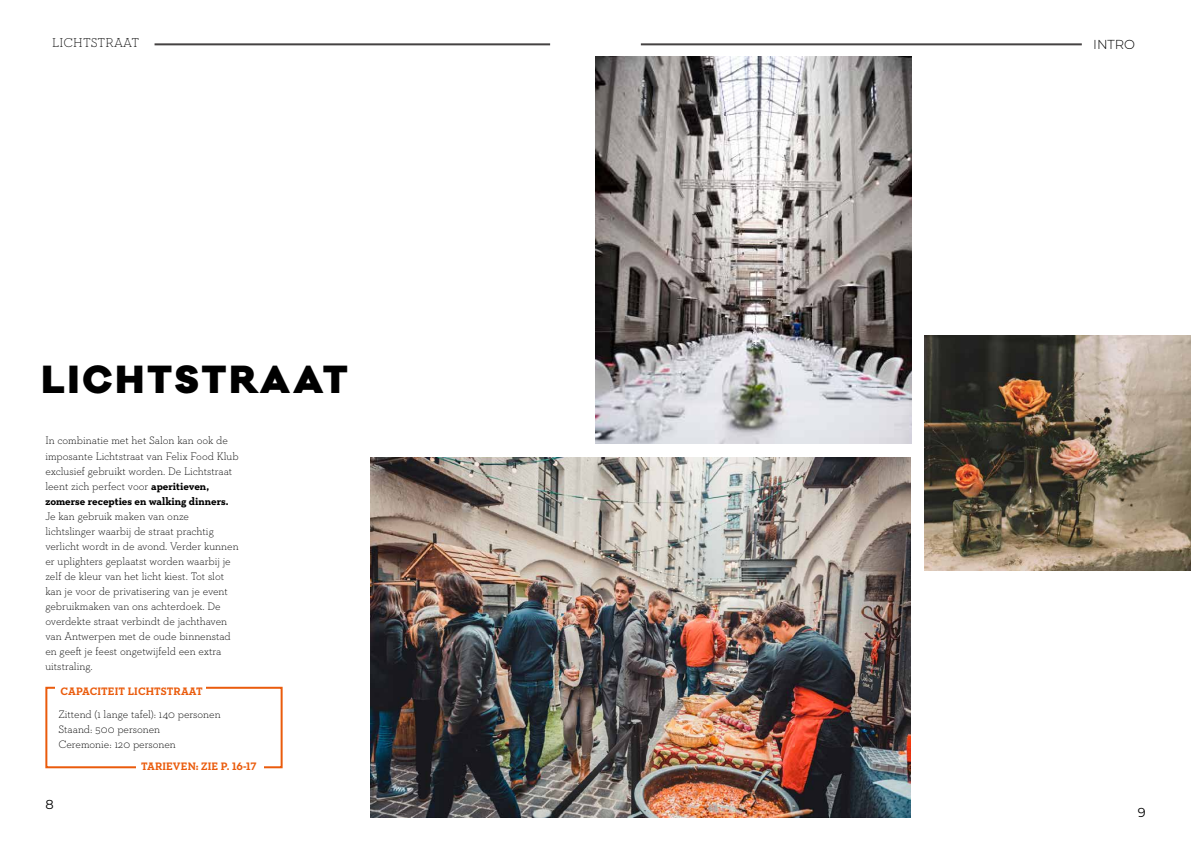
<style>
.page{position:relative;width:1191px;height:842px;background:#fff}
.page>*{position:absolute;margin:0;border:0;box-sizing:border-box;transform-origin:0 0}
.t1{font:900 36px "Galano Classic";letter-spacing:.08em;color:#000}
.t2{font:300 13px "Neutraface Slab Text";letter-spacing:.01em;color:#000}
.t3{font:300 13px "Montserrat";color:#000}
.t4{font:13px "Montserrat";color:#000}
.t5{font:300 11px/15px "Neutraface Slab Text";letter-spacing:-.005em;color:#000}
.t6{font:700 11px "Neutraface Slab Text";letter-spacing:.01em;color:#ea5b0c}
.s1{font-weight:700}
</style>
<div class="page">
<hr style="left:641px;top:43px;width:440px;height:2px;background:#454242">
<img style="left:924px;top:335px;width:267px;height:235px">
<hr style="left:154px;top:43px;width:396px;height:2px;background:#454242">
<div style="left:45px;top:687px;width:238px;height:81px;border:2px solid #ea5b0c"></div>
<div style="left:56px;top:686px;width:150px;height:21px;background:#fff"></div>
<div style="left:136px;top:761px;width:128px;height:18px;background:#fff"></div>
<img style="left:595px;top:57px;width:316px;height:387px">
<img style="left:371px;top:458px;width:539px;height:360px">
<p class="t2" style="left:52px;top:34px;width:89px">LICHTSTRAAT</p>
<p class="t3" style="left:1093px;top:36px;width:43px">INTRO</p>
<h1 class="t1" style="left:42px;top:355px;width:308px">LICHTSTRAAT</h1>
<p class="t5" style="left:45px;top:433px;width:195px">In combinatie met het Salon kan ook de imposante Lichtstraat van Felix Food Klub exclusief gebruikt worden. De Lichtstraat leent zich perfect voor <span class="s1">aperitieven, zomerse recepties en walking dinners.</span></p>
<p class="t5" style="left:45px;top:508px;width:195px">Je kan gebruik maken van onze lichtslinger waarbij de straat prachtig verlicht wordt in de avond. Verder kunnen er uplighters geplaatst worden waarbij je zelf de kleur van het licht kiest. Tot slot kan je voor de privatisering van je event gebruikmaken van ons achterdoek. De overdekte straat verbindt de jachthaven van Antwerpen met de oude binnenstad en geeft je feest ongetwijfeld een extra uitstraling.</p>
<p class="t6" style="left:60px;top:684px;width:144px">CAPACITEIT LICHTSTRAAT</p>
<p class="t5" style="left:58px;top:706px;width:164px">Zittend (1 lange tafel): 140 personen<br>Staand: 500 personen<br>Ceremonie: 120 personen</p>
<p class="t6" style="left:141px;top:759px;width:117px">TARIEVEN: ZIE P. 16-17</p>
<p class="t4" style="left:45px;top:796px;width:10px">8</p>
<p class="t4" style="left:1137px;top:803px;width:9px">9</p>
</div>
